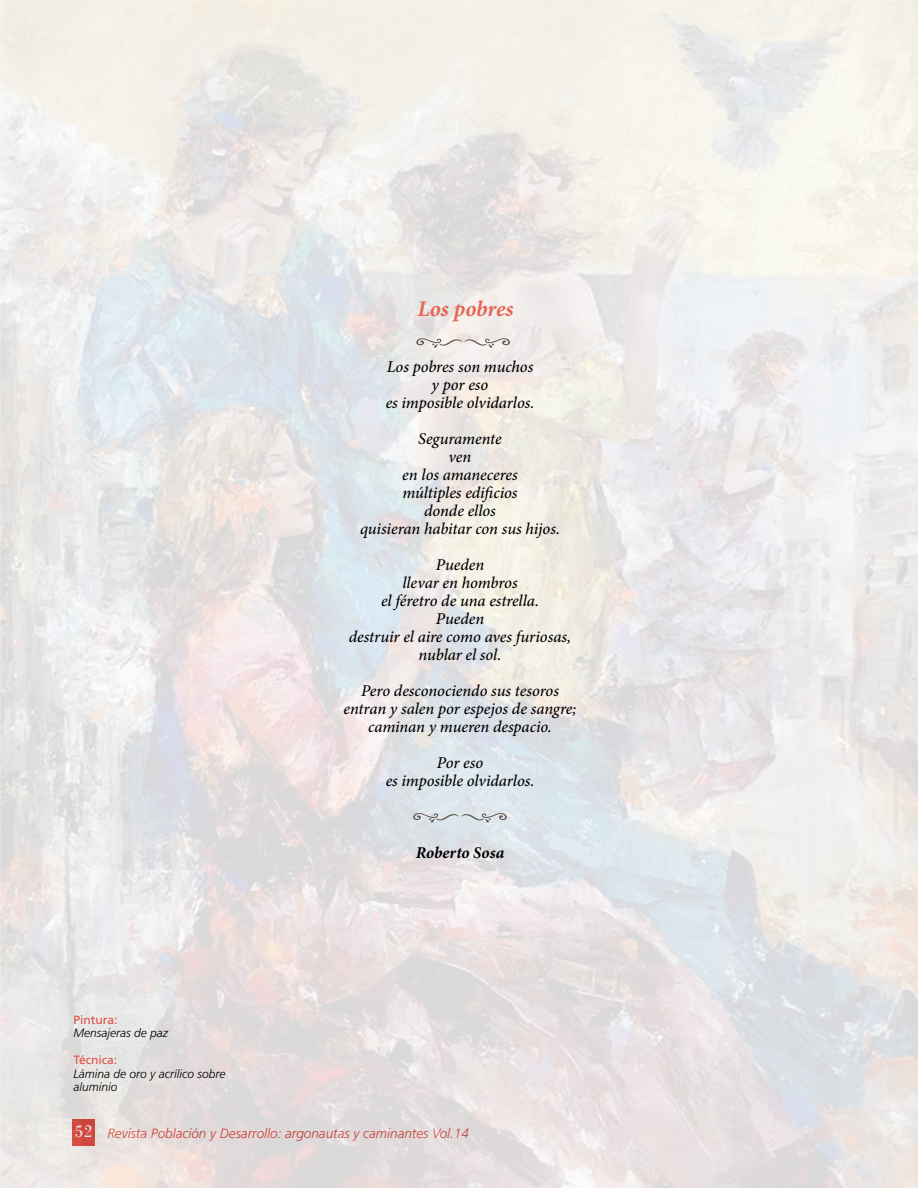
<style>
.page{position:relative;width:918px;height:1188px;background:#fff}
.page>*{position:absolute;margin:0;border:0;box-sizing:border-box;transform-origin:0 0}
.t1{font:italic 700 22.5px "Minion Pro";color:#e66655}
.t2{font:italic 500 16.5px/18px "Minion Pro";letter-spacing:-.005em;color:#000;text-align:center}
.t3{font:italic 700 16.5px "Minion Pro";letter-spacing:.005em;color:#000}
.t4{font:italic 300 13.5px "Frutiger LT Std";color:#e14a40}
.t5{font:italic 300 12px/13.5px "Frutiger LT Std";color:#000}
.t6{font:12px "Frutiger LT Std";color:#e14a40}
.s1{font-family:"Bodoni";font-weight:400;font-style:normal;font-size:18px;color:#fff}
</style>
<div class="page">
<img style="left:0;top:0;width:918px;height:1188px">
<svg style="left:416px;top:338px;width:94px;height:10px"></svg>
<svg style="left:413px;top:813px;width:94px;height:10px"></svg>
<h1 class="t1" style="left:417px;top:293px;width:98px">Los pobres</h1>
<p class="t2" style="left:386px;top:357px;width:150px">Los pobres son muchos y por eso<br>es imposible olvidarlos.</p>
<p class="t2" style="left:360px;top:429px;width:201px">Seguramente<br>ven<br>en los amaneceres<br>múltiples edificios<br>donde ellos<br>quisieran habitar con sus hijos.</p>
<p class="t2" style="left:349px;top:555px;width:224px">Pueden<br>llevar en hombros<br>el féretro de una estrella.<br>Pueden<br>destruir el aire como aves furiosas, nublar el sol.</p>
<p class="t2" style="left:344px;top:681px;width:235px">Pero desconociendo sus tesoros entran y salen por espejos de sangre; caminan y mueren despacio.</p>
<p class="t2" style="left:386px;top:753px;width:150px">Por eso<br>es imposible olvidarlos.</p>
<p class="t6" style="left:73px;top:1012px;width:46px">Pintura:</p>
<p class="t5" style="left:73px;top:1026px;width:96px">Mensajeras de paz</p>
<p class="t6" style="left:73px;top:1053px;width:45px">Técnica:</p>
<p class="t5" style="left:73px;top:1067px;width:154px">Lámina de oro y acrílico sobre aluminio</p>
<p class="t3" style="left:416px;top:841px;width:90px">Roberto Sosa</p>
<p class="t4" style="left:75px;top:1125px;width:396px"><span class="s1">52</span> Revista Población y Desarrollo: argonautas y caminantes Vol.14</p>
</div>
